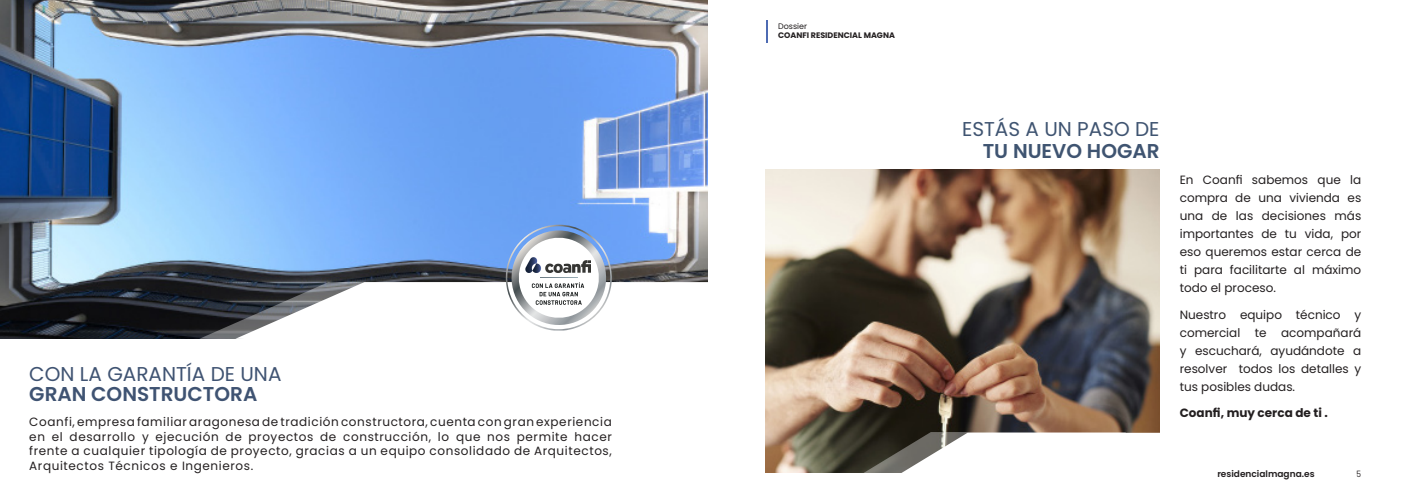
<style>
.page{position:relative;width:1418px;height:499px;background:#fff}
.page>*{position:absolute;margin:0;border:0;box-sizing:border-box;transform-origin:0 0}
.TEXTOS{font:20px/20px "Poppins";color:#3f5372}
.TEXTOS-2{font:20px "Poppins";color:#3f5471}
.TEXTOS-3{font:600 20px "Poppins";color:#3f5471}
.TEXTOS-4{font:12px/18px "Poppins";color:#231f20;text-align:justify}
.TEXTOS-5{font:700 12px "Poppins";color:#231f20}
.t1{font:600 9px "Poppins";color:#231f20}
.t2{font:9px "Barlow";color:#231f20}
.t3{font:700 8px "Poppins";color:#231f20}
.t4{font:8px "Poppins";color:#231f20}
.s1{font-weight:600}
</style>
<div class="page">
<hr style="left:765px;top:20px;width:2px;height:23px;background:#4e6bb3">
<img style="left:0;top:0;width:707px;height:338px">
<svg style="left:199px;top:282px;width:36px;height:57px;background:#2b2e33"></svg>
<svg style="left:235px;top:282px;width:473px;height:57px"></svg>
<svg style="left:498px;top:225px;width:121px;height:107px"></svg>
<svg style="left:540px;top:277px;width:37px;height:1px"></svg>
<img style="left:765px;top:169px;width:394px;height:303px">
<svg style="left:857px;top:432px;width:303px;height:41px"></svg>
<img style="left:525px;top:257px;width:66px;height:15px">
<p class="TEXTOS" style="left:29px;top:364px;width:254px">CON LA GARANTÍA DE UNA<br><span class="s1">GRAN CONSTRUCTORA</span></p>
<p class="TEXTOS-4" style="left:29px;top:415px;width:584px;line-height:14.4px">Coanfi, empresa familiar aragonesa de tradición constructora, cuenta con gran experiencia en el desarrollo y ejecución de proyectos de construcción, lo que nos permite hacer frente a cualquier tipología de proyecto, gracias a un equipo consolidado de Arquitectos, Arquitectos Técnicos e Ingenieros.</p>
<p class="t4" style="left:778px;top:21px;width:31px">Dossier</p>
<p class="t3" style="left:778px;top:31px;width:118px">COANFI RESIDENCIAL MAGNA</p>
<p class="TEXTOS-2" style="left:962px;top:117px;width:199px">ESTÁS A UN PASO DE</p>
<p class="TEXTOS-3" style="left:982px;top:139px;width:178px">TU NUEVO HOGAR</p>
<p class="TEXTOS-4" style="left:1179px;top:171px;width:183px">En Coanfi sabemos que la compra de una vivienda es una de las decisiones más importantes de tu vida, por eso queremos estar cerca de ti para facilitarte al máximo todo el proceso.</p>
<p class="TEXTOS-4" style="left:1179px;top:305px;width:183px">Nuestro equipo técnico y comercial te acompañará y escuchará, ayudándote a resolver todos los detalles y tus posibles dudas.</p>
<p class="TEXTOS-5" style="left:1179px;top:406px;width:149px">Coanfi, muy cerca de ti .</p>
<p class="t1" style="left:1217px;top:469px;width:99px">residencialmagna.es</p>
<p class="t2" style="left:1356px;top:467px;width:6px">5</p>
</div>
